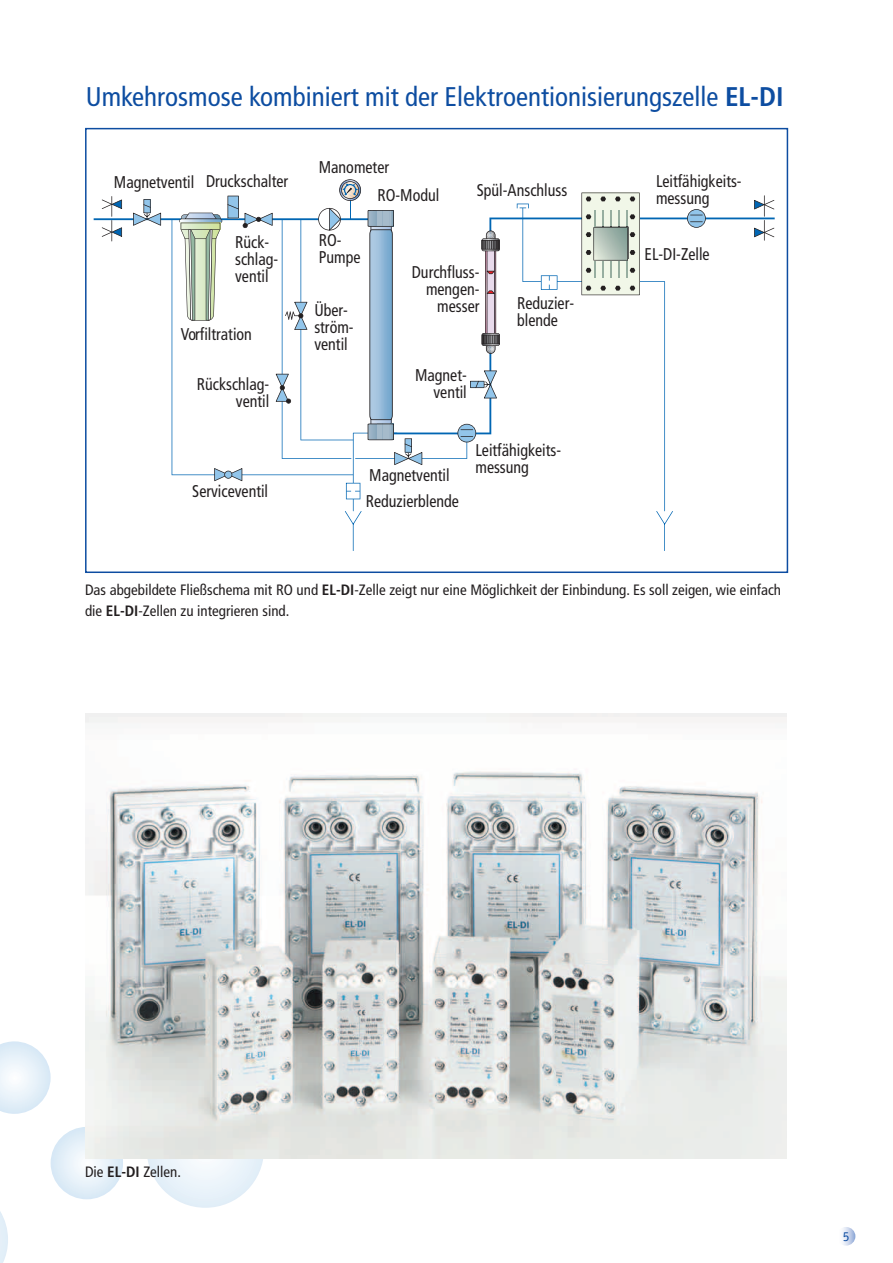
<style>
.page{position:relative;width:893px;height:1263px;background:#fff}
.page>*{position:absolute;margin:0;border:0;box-sizing:border-box;transform-origin:0 0}
.t1{font:condensed 27px "Frutiger";color:#0d4da1}
.t2{font:condensed 16.95px/17px "Frutiger";color:#231f20;scale:.94 1}
.t3{font:condensed 15px/21px "Frutiger";color:#231f20}
.t4{font:13.5px "Officina Serif";color:#0d4da1}
.s1{font-weight:700}
</style>
<div class="page">
<svg style="left:837px;top:1227px;width:18px;height:18px"></svg>
<svg style="left:0;top:1041px;width:51px;height:73px"></svg>
<svg style="left:51px;top:1127px;width:72px;height:72px"></svg>
<svg style="left:0;top:1211px;width:8px;height:52px"></svg>
<svg style="left:147px;top:1090px;width:117px;height:118px"></svg>
<img style="left:85px;top:713px;width:702px;height:445px">
<svg style="left:94px;top:218px;width:681px;height:216px"></svg>
<svg style="left:102px;top:196px;width:20px;height:45px"></svg>
<svg style="left:133px;top:199px;width:28px;height:27px"></svg>
<svg style="left:470px;top:370px;width:27px;height:28px"></svg>
<svg style="left:687px;top:195px;width:87px;height:46px"></svg>
<svg style="left:172px;top:219px;width:295px;height:257px"></svg>
<svg style="left:457px;top:424px;width:19px;height:18px"></svg>
<svg style="left:482px;top:230px;width:18px;height:124px"></svg>
<svg style="left:179px;top:179px;width:243px;height:372px"></svg>
<svg style="left:517px;top:193px;width:156px;height:358px"></svg>
<div style="left:85px;top:128px;width:703px;height:445px;border:2px solid #0d4da1"></div>
<h1 class="t1" style="left:86px;top:81px;width:699px">Umkehrosmose kombiniert mit der Elektroentionisierungszelle <span class="s1">EL-DI</span></h1>
<p class="t2" style="left:114px;top:173px;width:87px">Magnetventil</p>
<p class="t2" style="left:206px;top:173px;width:89px">Druckschalter</p>
<p class="t2" style="left:235px;top:234px;width:47px">Rück&shy;schlag&shy;ventil</p>
<p class="t2" style="left:181px;top:326px;width:77px">Vorfiltration</p>
<p class="t2" style="left:197px;top:376px;width:79px;text-align:right">Rückschlag&shy;ventil</p>
<p class="t2" style="left:192px;top:483px;width:82px">Serviceventil</p>
<p class="t2" style="left:319px;top:159px;width:76px">Manometer</p>
<p class="t2" style="left:378px;top:187px;width:67px">RO-Modul</p>
<p class="t2" style="left:477px;top:182px;width:98px">Spül-Anschluss</p>
<p class="t2" style="left:319px;top:232px;width:46px">RO-<br>Pumpe</p>
<p class="t2" style="left:412px;top:263px;width:73px;text-align:right">Durchfluss&shy;mengen-</p>
<p class="t2" style="left:314px;top:301px;width:37px">Über-</p>
<p class="t2" style="left:437px;top:298px;width:46px">messer</p>
<p class="t2" style="left:314px;top:318px;width:43px">ström&shy;ventil</p>
<p class="t2" style="left:415px;top:367px;width:56px;text-align:right">Magnet&shy;ventil</p>
<p class="t2" style="left:517px;top:295px;width:62px">Reduzier&shy;blende</p>
<p class="t2" style="left:369px;top:467px;width:87px">Magnetventil</p>
<p class="t2" style="left:366px;top:492px;width:100px">Reduzierblende</p>
<p class="t2" style="left:475px;top:442px;width:93px">Leitfähigkeits&shy;messung</p>
<p class="t2" style="left:656px;top:173px;width:93px">Leitfähigkeits&shy;messung</p>
<p class="t2" style="left:645px;top:246px;width:71px">EL-DI-Zelle</p>
<p class="t3" style="left:85px;top:579px;width:698px">Das abgebildete Fließschema mit RO und <span class="s1">EL-DI</span>-Zelle zeigt nur eine Möglichkeit der Einbindung. Es soll zeigen, wie einfach die <span class="s1">EL-DI</span>-Zellen zu integrieren sind.</p>
<p class="t3" style="left:85px;top:1162px;width:98px">Die <span class="s1">EL-DI</span> Zellen.</p>
<p class="t4" style="left:843px;top:1228px;width:8px">5</p>
</div>
